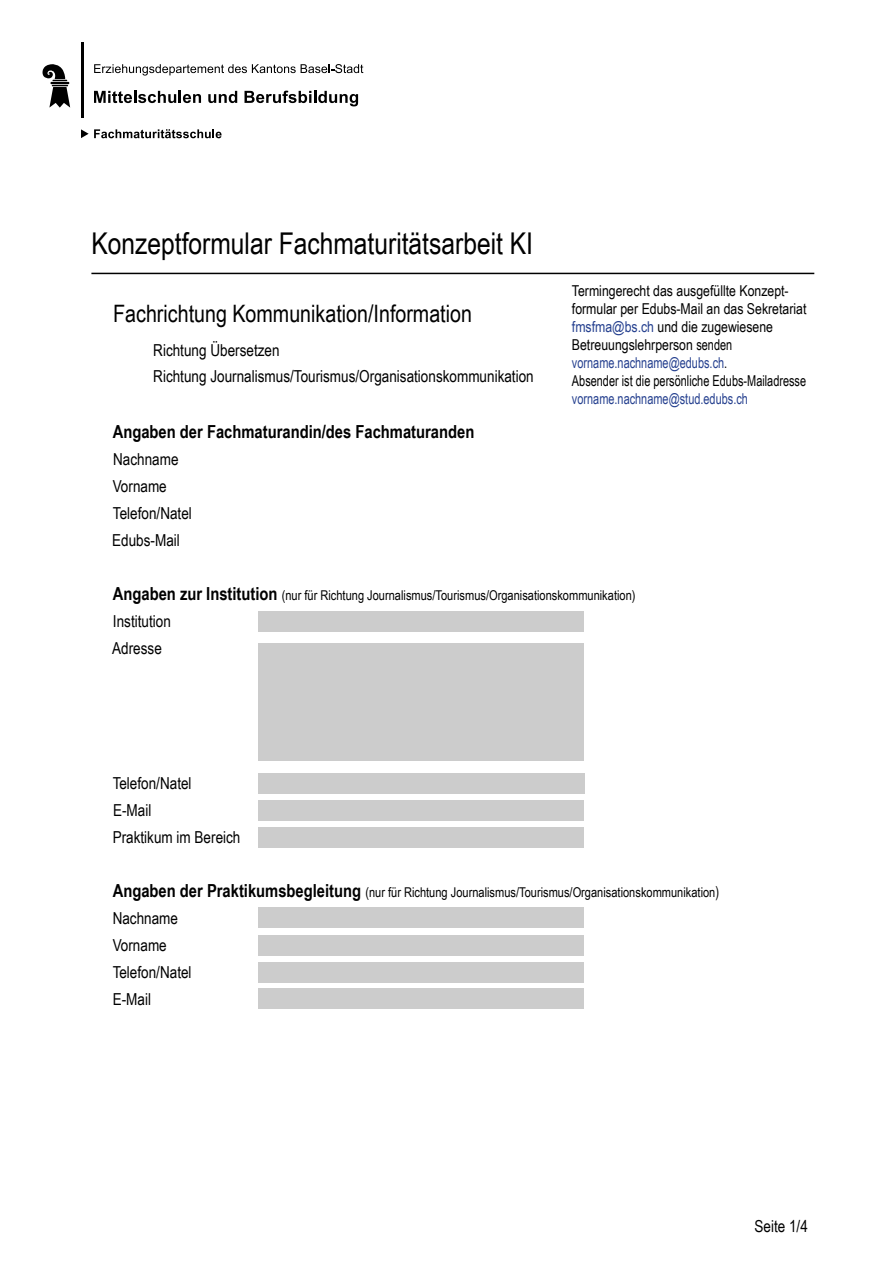
<style>
.page{position:relative;width:893px;height:1263px;background:#fff}
.page>*{position:absolute;margin:0;border:0;box-sizing:border-box;transform-origin:0 0}
.t1{font:30px "Arial Narrow";color:#000}
.t2{font:24px "Arial Narrow";color:#000}
.t3{font:700 18px "Arial Narrow";color:#000}
.t4{font:16.5px/27px "Arial Narrow";color:#000}
.t5{font:15px/18px "Arial Narrow";color:#000}
.t6{font:15px "Arial Narrow";color:#25408f;scale:.89 1}
.t7{font:13.5px "Arial Narrow";color:#000}
.s1{color:#25408f}
.s2{font-weight:700;font-size:18px}
.s3{font-size:15px}
</style>
<div class="page">
<svg style="left:94px;top:64px;width:269px;height:12px"></svg>
<svg style="left:81px;top:129px;width:141px;height:9px"></svg>
<svg style="left:94px;top:91px;width:107px;height:12px"></svg>
<svg style="left:208px;top:91px;width:29px;height:12px"></svg>
<svg style="left:244px;top:91px;width:114px;height:15px"></svg>
<svg style="left:43px;top:64px;width:27px;height:44px"></svg>
<hr style="left:81px;top:43px;width:2px;height:75px;background:#000">
<hr style="left:91px;top:273px;width:723px;height:1px;background:#000">
<div style="left:258px;top:611px;width:325px;height:20px;background:#ccc"></div>
<div style="left:258px;top:643px;width:325px;height:118px;background:#ccc"></div>
<div style="left:258px;top:773px;width:327px;height:20px;background:#ccc"></div>
<div style="left:258px;top:800px;width:325px;height:20px;background:#ccc"></div>
<div style="left:258px;top:827px;width:325px;height:20px;background:#ccc"></div>
<div style="left:258px;top:908px;width:325px;height:20px;background:#ccc"></div>
<div style="left:258px;top:935px;width:325px;height:20px;background:#ccc"></div>
<div style="left:258px;top:962px;width:325px;height:20px;background:#ccc"></div>
<div style="left:258px;top:988px;width:325px;height:21px;background:#ccc"></div>
<h1 class="t1" style="left:91px;top:221px;width:443px">Konzeptformular Fachmaturitätsarbeit KI</h1>
<h2 class="t2" style="left:113px;top:296px;width:360px">Fachrichtung Kommunikation/Information</h2>
<p class="t4" style="left:153px;top:336px;width:382px">Richtung Übersetzen<br>Richtung Journalismus/Tourismus/Organisationskommunikation</p>
<p class="t3" style="left:113px;top:418px;width:363px">Angaben der Fachmaturandin/des Fachmaturanden</p>
<p class="t4" style="left:113px;top:445px;width:81px">Nachname<br>Vorname<br>Telefon/Natel</p>
<p class="t4" style="left:112px;top:526px;width:69px">Edubs-Mail</p>
<p class="t5" style="left:572px;top:281px;width:236px">Termingerecht das ausgefüllte Konzept&shy;formular per Edubs-Mail an das Sekretariat <span class="s1">fmsfma@bs.ch</span> und die zugewiesene Betreuungslehrperson senden <span class="s1">vorname.nachname@edubs.ch</span>.<br>Absender ist die persönliche Edubs-Mailadresse</p>
<p class="t6" style="left:572px;top:388px;width:199px">vorname.nachname@stud.edubs.ch</p>
<p class="t7" style="left:113px;top:586px;width:524px"><span class="s2">Angaben zur Institution</span> (nur für Richtung Journalismus/Tourismus/Organisationskommunikation)</p>
<p class="t4" style="left:112px;top:607px;width:60px">Institution<br>Adresse</p>
<p class="t4" style="left:113px;top:769px;width:80px">Telefon/Natel<br>E-Mail</p>
<p class="t4" style="left:113px;top:823px;width:129px">Praktikum im Bereich</p>
<p class="t7" style="left:113px;top:882px;width:608px"><span class="s2">Angaben der Praktikumsbegleitung</span> (nur für Richtung Journalismus/Tourismus/Organisationskommunikation<span class="s3">)</span></p>
<p class="t4" style="left:113px;top:904px;width:80px">Nachname<br>Vorname<br>Telefon/Natel<br>E-Mail</p>
<p class="t4" style="left:754px;top:1212px;width:55px">Seite 1/4</p>
</div>
